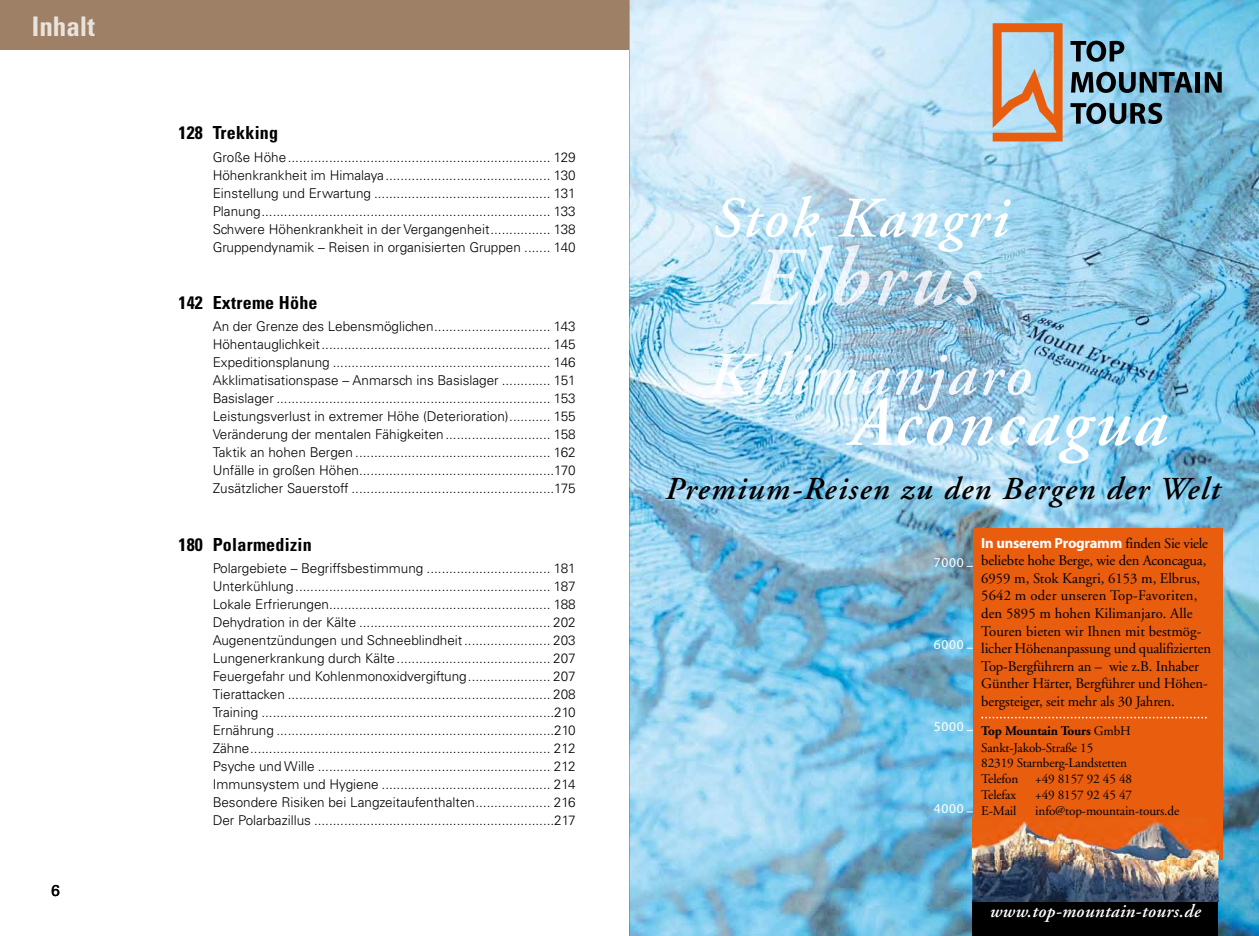
<style>
.page{position:relative;width:1259px;height:936px;background:#fff}
.page>*{position:absolute;margin:0;border:0;box-sizing:border-box;transform-origin:0 0}
.t1{font:italic 600 69.75px "Adobe Garamond";color:#fff}
.t2{font:italic 600 57.15px "Adobe Garamond";color:#fff}
.t3{font:italic 600 31.95px "Adobe Garamond";color:#000}
.t4{font:700 condensed 27px "Univers";color:#eae3dc}
.t5{font:italic 600 18.45px "Adobe Garamond";color:#fff}
.t6{font:700 condensed 18px "Univers";letter-spacing:.015em;color:#000}
.t7{font:15.75px "Univers";color:#000}
.t8{font:14.7px/17.5px "Adobe Garamond";letter-spacing:-.01em;color:#000}
.t9{font:300 13.5px/18px "Univers";color:#000;text-align:justify}
.t10{font:13.5px "Myriad Pro";color:#fff}
.t11{font:13.2px/16.2px "Adobe Garamond";letter-spacing:-.01em;color:#000}
.s1{font-family:"Myriad Pro";font-weight:700;color:#fff}
.s2{font-weight:700}
</style>
<div class="page">
<div style="left:0;top:0;width:1259px;height:49px;background:#9e8066"></div>
<img style="left:629px;top:0;width:630px;height:935px">
<img style="left:707px;top:350px;width:270px;height:45px">
<img style="left:751px;top:245px;width:231px;height:60px">
<div style="left:972px;top:900px;width:246px;height:35px;background:#000"></div>
<svg style="left:1070px;top:41px;width:54px;height:21px"></svg>
<svg style="left:1071px;top:72px;width:121px;height:21px;background:#43616f"></svg>
<hr style="left:1195px;top:72px;width:4px;height:21px;background:#000">
<svg style="left:1204px;top:72px;width:17px;height:21px"></svg>
<svg style="left:1070px;top:103px;width:92px;height:21px;background:#506c7a"></svg>
<svg style="left:992px;top:23px;width:70px;height:118px;background:#c9a691"></svg>
<div style="left:972px;top:528px;width:250px;height:331px;background:#e95d0f"></div>
<svg style="left:981px;top:716px;width:225px;height:2px"></svg>
<img style="left:972px;top:859px;width:246px;height:42px">
<img style="left:972px;top:818px;width:246px;height:41px">
<p class="t4" style="left:32px;top:10px;width:65px">Inhalt</p>
<p class="t7" style="left:51px;top:881px;width:10px">6</p>
<p class="t6" style="left:178px;top:122px;width:26px">128</p>
<p class="t6" style="left:213px;top:122px;width:67px">Trekking</p>
<p class="t9" style="left:213px;top:148px;width:365px">Große Höhe...................................................................... 129<br>Höhenkrankheit im Himalaya............................................ 130<br>Einstellung und Erwartung ............................................... 131<br>Planung............................................................................. 133<br>Schwere Höhenkrankheit in der Vergangenheit................ 138<br>Gruppendynamik – Reisen in organisierten Gruppen ....... 140</p>
<p class="t6" style="left:178px;top:291px;width:26px">142</p>
<p class="t6" style="left:213px;top:291px;width:106px">Extreme Höhe</p>
<p class="t9" style="left:213px;top:317px;width:365px">An der Grenze des Lebensmöglichen............................... 143<br>Höhentauglichkeit............................................................. 145<br>Expeditionsplanung .......................................................... 146<br>Akklimatisationspase – Anmarsch ins Basislager ............. 151<br>Basislager ......................................................................... 153<br>Leistungsverlust in extremer Höhe (Deterioration)........... 155<br>Veränderung der mentalen Fähigkeiten............................ 158<br>Taktik an hohen Bergen .................................................... 162<br>Unfälle in großen Höhen....................................................170<br>Zusätzlicher Sauerstoff ......................................................175</p>
<p class="t6" style="left:178px;top:533px;width:26px">180</p>
<p class="t6" style="left:213px;top:533px;width:100px">Polarmedizin</p>
<p class="t9" style="left:213px;top:559px;width:365px">Polargebiete – Begriffsbestimmung ................................. 181<br>Unterkühlung.................................................................... 187<br>Lokale Erfrierungen........................................................... 188<br>Dehydration in der Kälte ................................................... 202<br>Augenentzündungen und Schneeblindheit....................... 203<br>Lungenerkrankung durch Kälte......................................... 207<br>Feuergefahr und Kohlenmonoxidvergiftung...................... 207<br>Tierattacken ...................................................................... 208<br>Training ..............................................................................210<br>Ernährung ..........................................................................210<br>Zähne................................................................................ 212<br>Psyche und Wille .............................................................. 212<br>Immunsystem und Hygiene ............................................. 214<br>Besondere Risiken bei Langzeitaufenthalten.................... 216<br>Der Polarbazillus ................................................................217</p>
<p class="t2" style="left:710px;top:187px;width:302px">Stok Kangri</p>
<p class="t1" style="left:847px;top:384px;width:322px">Aconcagua</p>
<p class="t3" style="left:664px;top:471px;width:560px">Premium-Reisen zu den Bergen der Welt</p>
<p class="t8" style="left:981px;top:534px;width:231px"><span class="s1">In unserem Programm</span> finden Sie viele beliebte hohe Berge, wie den Aconcagua, 6959 m, Stok Kangri, 6153 m, Elbrus, 5642 m oder unseren Top-Favoriten, den 5895 m hohen Kilimanjaro. Alle Touren bieten wir Ihnen mit bestmög - licher Höhenan passung und qualifizierten Top-Bergführern an – wie z.B. Inhaber Günther Härter, Bergführer und Höhen&shy;bergsteiger, seit mehr als 30 Jahren.</p>
<p class="t11" style="left:981px;top:722px;width:151px"><span class="s2">Top Mountain Tours</span> GmbH<br>Sankt-Jakob-Straße 15<br>82319 Starnberg-Landstetten<br>Telefon</p>
<p class="t10" style="left:934px;top:553px;width:31px">7000</p>
<p class="t10" style="left:934px;top:636px;width:31px">6000</p>
<p class="t10" style="left:934px;top:718px;width:31px">5000</p>
<p class="t11" style="left:1035px;top:771px;width:98px">+49 8157 92 45 48</p>
<p class="t10" style="left:934px;top:800px;width:31px">4000</p>
<p class="t11" style="left:981px;top:787px;width:36px">Telefax</p>
<p class="t11" style="left:1035px;top:787px;width:98px">+49 8157 92 45 47</p>
<p class="t11" style="left:981px;top:802px;width:37px">E-Mail</p>
<p class="t11" style="left:1035px;top:802px;width:145px">info@top-mountain-tours.de</p>
<p class="t5" style="left:989px;top:900px;width:214px">www.top-mountain-tours.de</p>
</div>
